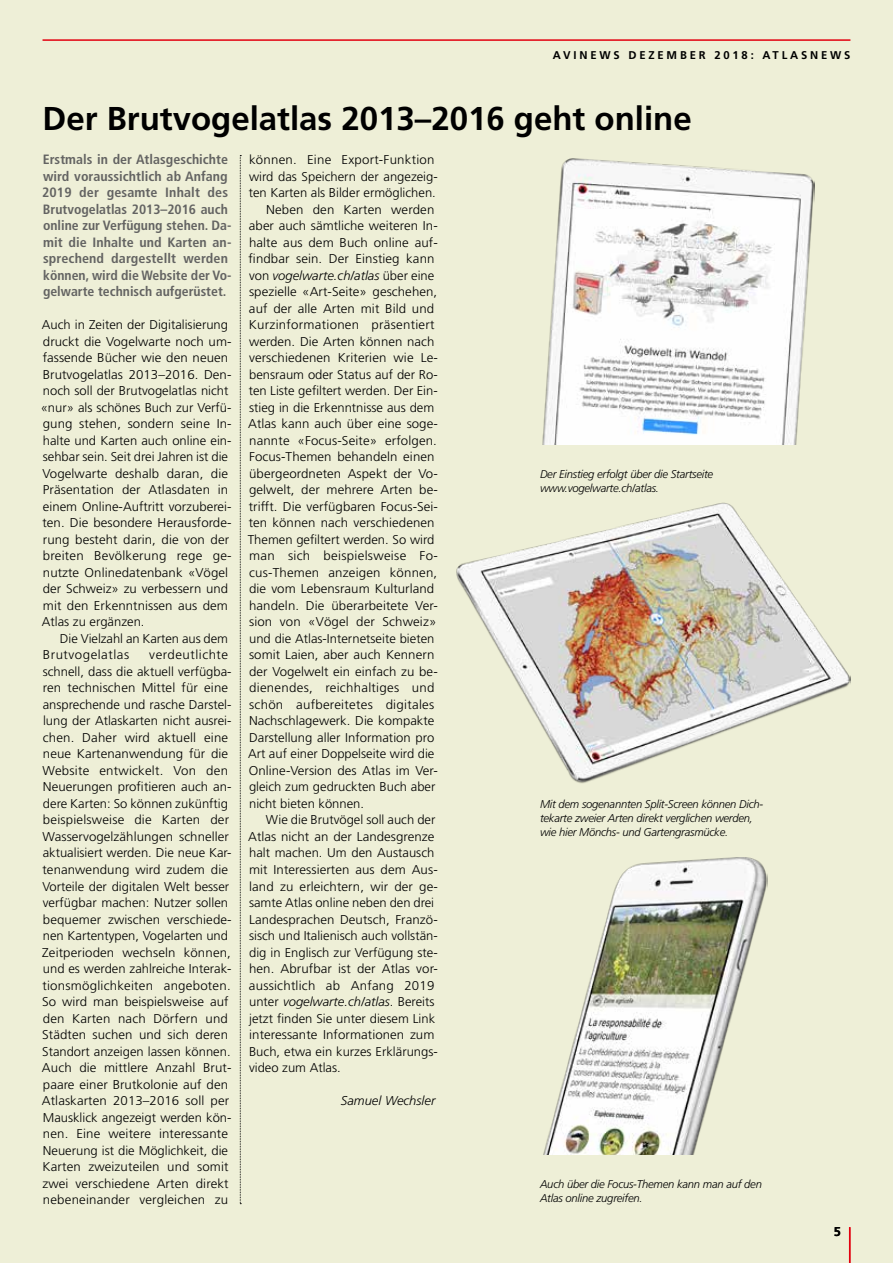
<style>
.page{position:relative;width:893px;height:1263px;background:#eeefd7}
.page>*{position:absolute;margin:0;border:0;box-sizing:border-box;transform-origin:0 0}
.t1{font:700 33px "Frutiger";color:#000}
.t2{font:700 condensed 13.5px/16.5px "Frutiger";color:#636362}
.t3{font:300 12.75px/16.5px "Frutiger";letter-spacing:.005em;color:#000;scale:1.04 1}
.t4{font:300 12.75px/16.5px "Frutiger";letter-spacing:.005em;color:#000}
.t5{font:italic 300 12.75px "Frutiger";color:#000}
.t6{font:700 12.75px "Frutiger";color:#000}
.t7{font:italic 300 11.25px/14.2px "Frutiger";letter-spacing:-.02em;color:#000}
.t8{font:700 11.25px "Frutiger";letter-spacing:.25em;color:#000}
.s1{font-style:normal}
</style>
<div class="page">
<hr style="left:43px;top:39px;width:807px;height:2px;background:#e3000f">
<hr style="left:849px;top:1227px;width:1px;height:36px;background:#e3000f">
<img style="left:542px;top:158px;width:272px;height:287px">
<img style="left:543px;top:857px;width:225px;height:297px">
<img style="left:456px;top:503px;width:394px;height:280px">
<svg style="left:240px;top:155px;width:1px;height:1049px"></svg>
<p class="t8" style="left:553px;top:49px;width:299px">AVINEWS DEZEMBER 2018: ATLASNEWS</p>
<h1 class="t1" style="left:43px;top:99px;width:651px">Der Brutvogelatlas 2013–2016 geht online</h1>
<p class="t2" style="left:42px;top:151px;width:191px">Erstmals in der Atlasgeschichte wird voraussichtlich ab Anfang<br>2019 der gesamte Inhalt des<br>Brutvogelatlas 2013–2016 auch online zur Verfügung stehen. Da&shy;mit die Inhalte und Karten an&shy;sprechend dargestellt werden können, wird die Website der Vo&shy;gelwarte technisch aufgerüstet.</p>
<p class="t4" style="left:41px;top:317px;width:192px">Auch in Zeiten der Digitalisierung druckt die Vogelwarte noch um&shy;fassende Bücher wie den neuen<br>Brutvogelatlas 2013–2016. Den&shy;noch soll der Brutvogelatlas nicht «nur» als schönes Buch zur Verfü&shy;gung stehen, sondern seine In&shy;halte und Karten auch online ein&shy;sehbar sein. Seit drei Jahren ist die<br>Vogelwarte deshalb daran, die<br>Präsentation der Atlasdaten in einem Online-Auftritt vorzuberei&shy;ten. Die besondere Herausforde&shy;rung besteht darin, die von der breiten Bevölkerung rege ge&shy;nutzte Onlinedatenbank «Vögel der Schweiz» zu verbessern und mit den Erkenntnissen aus dem<br>Atlas zu ergänzen.</p>
<p class="t4" style="left:43px;top:630px;width:187px;text-indent:17px">Die Vielzahl an Karten aus dem<br>Brutvogelatlas</p>
<p class="t3" style="left:42px;top:647px;width:184px;text-indent:107px">verdeutlichte schnell, dass die aktuell verfügba&shy;ren technischen Mittel für eine ansprechende und rasche Darstel&shy;lung der Atlaskarten nicht ausrei&shy;chen. Daher wird aktuell eine neue Kartenanwendung für die<br>Website entwickelt. Von den<br>Neuerungen profitieren auch an&shy;dere Karten: So können zukünftig beispielsweise die Karten der<br>Wasservogelzählungen schneller aktualisiert werden. Die neue Kar&shy;tenanwendung wird zudem die<br>Vorteile der digitalen Welt besser verfügbar machen: Nutzer sollen bequemer zwischen verschiede&shy;nen Kartentypen, Vogelarten und<br>Zeitperioden wechseln können, und es werden zahlreiche Interak&shy;tionsmöglichkeiten angeboten.<br>So wird man beispielsweise auf den Karten nach Dörfern und<br>Städten suchen und sich deren<br>Standort anzeigen lassen können.<br>Auch die mittlere Anzahl Brut&shy;paare einer Brutkolonie auf den<br>Atlaskarten 2013–2016 soll per<br>Mausklick angezeigt werden kön&shy;nen. Eine weitere interessante<br>Neuerung ist die Möglichkeit, die<br>Karten zweizuteilen und somit zwei verschiedene Arten direkt nebeneinander vergleichen zu</p>
<p class="t3" style="left:249px;top:152px;width:180px">können. Eine Export-Funktion</p>
<p class="t4" style="left:249px;top:168px;width:190px">wird das Speichern der angezeig-</p>
<p class="t4" style="left:249px;top:185px;width:189px">ten Karten als Bilder ermöglichen.</p>
<p class="t3" style="left:266px;top:201px;width:163px">Neben den Karten werden</p>
<p class="t3" style="left:249px;top:218px;width:183px">aber auch sämtliche weiteren In-</p>
<p class="t3" style="left:249px;top:234px;width:183px">halte aus dem Buch online auf-</p>
<p class="t3" style="left:249px;top:251px;width:180px">findbar sein. Der Einstieg kann</p>
<p class="t5" style="left:249px;top:268px;width:187px"><span class="s1">von</span> vogelwarte.ch/atlas <span class="s1">über eine</span></p>
<p class="t3" style="left:249px;top:284px;width:182px">spezielle «Art-Seite» geschehen,</p>
<p class="t3" style="left:249px;top:300px;width:180px">auf der alle Arten mit Bild und</p>
<p class="t3" style="left:249px;top:317px;width:180px">Kurzinformationen präsentiert</p>
<p class="t3" style="left:249px;top:333px;width:180px">werden. Die Arten können nach</p>
<p class="t3" style="left:249px;top:350px;width:183px">verschiedenen Kriterien wie Le-</p>
<p class="t4" style="left:249px;top:366px;width:190px">bensraum oder Status auf der Ro-</p>
<p class="t4" style="left:249px;top:383px;width:191px">ten Liste gefiltert werden. Der Ein-</p>
<p class="t4" style="left:249px;top:399px;width:187px">stieg in die Erkenntnisse aus dem</p>
<p class="t3" style="left:248px;top:416px;width:184px">Atlas kann auch über eine soge-</p>
<p class="t3" style="left:249px;top:432px;width:182px">nannte «Focus-Seite» erfolgen.</p>
<p class="t3" style="left:249px;top:449px;width:180px">Focus-Themen behandeln einen</p>
<p class="t3" style="left:249px;top:465px;width:183px">übergeordneten Aspekt der Vo-</p>
<p class="t3" style="left:249px;top:482px;width:183px">gelwelt, der mehrere Arten be-</p>
<p class="t3" style="left:249px;top:498px;width:183px">trifft. Die verfügbaren Focus-Sei-</p>
<p class="t3" style="left:249px;top:515px;width:180px">ten können nach verschiedenen</p>
<p class="t4" style="left:248px;top:531px;width:188px">Themen gefiltert werden. So wird</p>
<p class="t3" style="left:249px;top:548px;width:183px">man sich beispielsweise Fo-</p>
<p class="t3" style="left:249px;top:564px;width:182px">cus-Themen anzeigen können,</p>
<p class="t3" style="left:249px;top:581px;width:179px">die vom Lebensraum Kulturland</p>
<p class="t3" style="left:249px;top:597px;width:183px">handeln. Die überarbeitete Ver-</p>
<p class="t3" style="left:249px;top:614px;width:182px">sion von «Vögel der Schweiz»</p>
<p class="t4" style="left:249px;top:630px;width:187px">und die Atlas-Internetseite bieten</p>
<p class="t3" style="left:249px;top:647px;width:180px">somit Laien, aber auch Kennern</p>
<p class="t3" style="left:249px;top:663px;width:183px">der Vogelwelt ein einfach zu be-</p>
<p class="t3" style="left:249px;top:680px;width:180px">dienendes, reichhaltiges und</p>
<p class="t3" style="left:249px;top:696px;width:180px">schön aufbereitetes digitales</p>
<p class="t4" style="left:249px;top:713px;width:187px">Nachschlagewerk. Die kompakte</p>
<p class="t4" style="left:249px;top:729px;width:187px">Darstellung aller Information pro</p>
<p class="t4" style="left:248px;top:746px;width:188px">Art auf einer Doppelseite wird die</p>
<p class="t3" style="left:249px;top:762px;width:183px">Online-Version des Atlas im Ver-</p>
<p class="t4" style="left:249px;top:779px;width:188px">gleich zum gedruckten Buch aber</p>
<p class="t4" style="left:249px;top:795px;width:116px">nicht bieten können.</p>
<p class="t4" style="left:266px;top:812px;width:171px">Wie die Brutvögel soll auch der</p>
<p class="t3" style="left:248px;top:828px;width:181px">Atlas nicht an der Landesgrenze</p>
<p class="t4" style="left:249px;top:845px;width:187px">halt machen. Um den Austausch</p>
<p class="t3" style="left:249px;top:861px;width:183px">mit Interessierten aus dem Aus-</p>
<p class="t3" style="left:249px;top:878px;width:183px">land zu erleichtern, wir der ge-</p>
<p class="t4" style="left:249px;top:894px;width:187px">samte Atlas online neben den drei</p>
<p class="t3" style="left:249px;top:911px;width:183px">Landesprachen Deutsch, Franzö-</p>
<p class="t4" style="left:249px;top:927px;width:190px">sisch und Italienisch auch vollstän-</p>
<p class="t4" style="left:249px;top:944px;width:190px">dig in Englisch zur Verfügung ste-</p>
<p class="t3" style="left:249px;top:960px;width:183px">hen. Abrufbar ist der Atlas vor-</p>
<p class="t3" style="left:249px;top:977px;width:180px">aussichtlich ab Anfang 2019</p>
<p class="t5" style="left:249px;top:994px;width:187px"><span class="s1">unter</span> vogelwarte.ch/atlas<span class="s1">. Bereits</span></p>
<p class="t4" style="left:249px;top:1010px;width:188px">jetzt finden Sie unter diesem Link</p>
<p class="t3" style="left:249px;top:1026px;width:180px">interessante Informationen zum</p>
<p class="t4" style="left:249px;top:1043px;width:190px">Buch, etwa ein kurzes Erklärungs-</p>
<p class="t4" style="left:249px;top:1059px;width:93px">video zum Atlas.</p>
<p class="t5" style="left:341px;top:1093px;width:96px">Samuel Wechsler</p>
<p class="t7" style="left:540px;top:467px;width:175px">Der Einstieg erfolgt über die Startseite www.vogelwarte.ch/atlas.</p>
<p class="t7" style="left:540px;top:797px;width:225px">Mit dem sogenannten Split-Screen können Dich&shy;tekarte zweier Arten direkt verglichen werden, wie hier Mönchs- und Gartengrasmücke.</p>
<p class="t7" style="left:540px;top:1176px;width:223px">Auch über die Focus-Themen kann man auf den<br>Atlas online zugreifen.</p>
<p class="t6" style="left:834px;top:1224px;width:9px">5</p>
</div>
